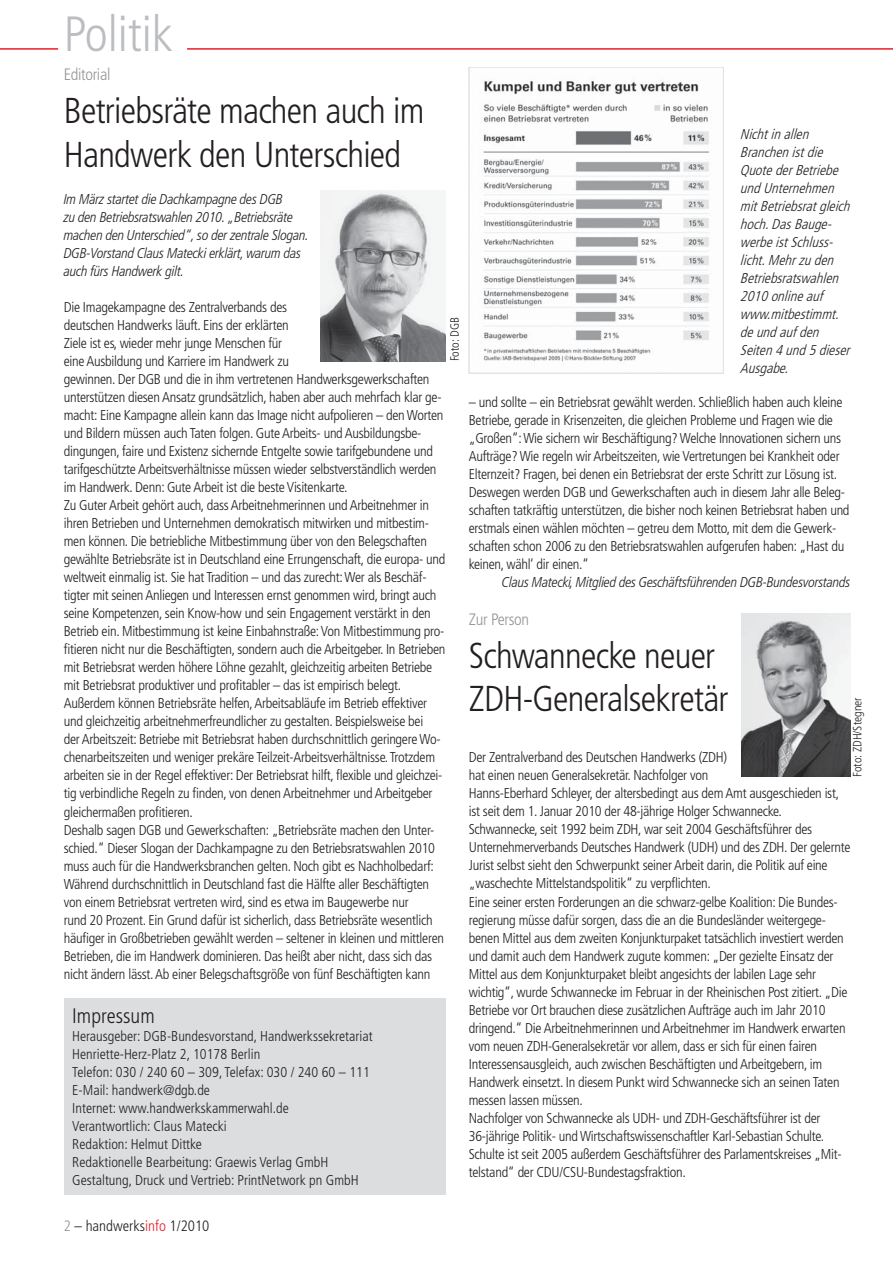
<style>
.page{position:relative;width:893px;height:1263px;background:#fff}
.page>*{position:absolute;margin:0;border:0;box-sizing:border-box;transform-origin:0 0}
.t1{font:300 condensed 49.5px "Frutiger LT Std";color:#bbbdc0}
.t2{font:300 condensed 36px/43.2px "Frutiger LT Std";letter-spacing:-.02em;color:#231f20}
.t3{font:300 condensed 21px "Frutiger LT Std";color:#231f20}
.t4{font:300 condensed 16.5px "Frutiger LT Std";letter-spacing:-.02em;color:#939598}
.t5{font:300 condensed 15px "Frutiger LT Std";color:#231f20}
.t6{font:300 condensed 14.25px/18px "Frutiger LT Std";letter-spacing:-.02em;color:#231f20}
.t7{font:300 condensed 14.25px/18px "Frutiger LT Std";color:#231f20}
.t8{font:italic 300 condensed 14.25px/18px "Frutiger LT Pro";letter-spacing:-.02em;color:#231f20}
.t9{font:italic 300 condensed 14.25px/18px "Frutiger LT Std";color:#231f20}
.t10{font:300 condensed 12px "Frutiger LT Std";color:#231f20}
.s1{color:#939598}
.s2{color:#ed1c24}
</style>
<div class="page">
<hr style="left:187px;top:48px;width:706px;height:2px;background:#ed1c24">
<div style="left:64px;top:999px;width:381px;height:196px;background:#dcddde"></div>
<hr style="left:0;top:48px;width:58px;height:2px;background:#ed1c24">
<img style="left:320px;top:191px;width:125px;height:170px">
<img style="left:469px;top:67px;width:255px;height:307px">
<img style="left:741px;top:613px;width:109px;height:164px">
<h1 class="t1" style="left:64px;top:9px;width:111px">Politik</h1>
<p class="t4" style="left:64px;top:67px;width:48px">Editorial</p>
<h2 class="t2" style="left:64px;top:91px;width:362px">Betriebsräte machen auch im<br>Handwerk den Unterschied</h2>
<p class="t8" style="left:64px;top:192px;width:247px">Im März startet die Dachkampagne des DGB<br>zu den Betriebsratswahlen 2010. „Betriebsräte machen den Unterschied“, so der zentrale Slogan.<br>DGB-Vorstand Claus Matecki erklärt, warum das auch fürs Handwerk gilt.</p>
<p class="t6" style="left:64px;top:299px;width:383px">Die Imagekampagne des Zentralverbands des<br>deutschen Handwerks läuft. Eins der erklärten<br>Ziele ist es, wieder mehr junge Menschen für<br>eine Ausbildung und Karriere im Handwerk zu<br>gewinnen. Der DGB und die in ihm vertretenen Handwerksgewerkschaften unterstützen diesen Ansatz grundsätzlich, haben aber auch mehrfach klar ge&shy;macht: Eine Kampagne allein kann das Image nicht aufpolieren – den Worten und Bildern müssen auch Taten folgen. Gute Arbeits- und Ausbildungsbe&shy;dingungen, faire und Existenz sichernde Entgelte sowie tarifgebundene und tarifgeschützte Arbeitsverhältnisse müssen wieder selbstverständlich werden im Handwerk. Denn: Gute Arbeit ist die beste Visitenkarte.<br>Zu Guter Arbeit gehört auch, dass Arbeitnehmerinnen und Arbeitnehmer in ihren Betrieben und Unternehmen demokratisch mitwirken und mitbestim&shy;men können. Die betriebliche Mitbestimmung über von den Belegschaften gewählte Betriebsräte ist in Deutschland eine Errungenschaft, die europa- und weltweit einmalig ist. Sie hat Tradition – und das zurecht: Wer als Beschäf&shy;tigter mit seinen Anliegen und Interessen ernst genommen wird, bringt auch seine Kompetenzen, sein Know-how und sein Engagement verstärkt in den Betrieb ein. Mitbestimmung ist keine Einbahnstraße: Von Mitbestimmung pro&shy;fitieren nicht nur die Beschäftigten, sondern auch die Arbeitgeber. In Betrieben mit Betriebsrat werden höhere Löhne gezahlt, gleichzeitig arbeiten Betriebe mit Betriebsrat produktiver und profitabler – das ist empirisch belegt.<br>Außerdem können Betriebsräte helfen, Arbeitsabläufe im Betrieb effektiver und gleichzeitig arbeitnehmerfreundlicher zu gestalten. Beispielsweise bei<br>der Arbeitszeit: Betriebe mit Betriebsrat haben durchschnittlich geringere Wo&shy;chenarbeitszeiten und weniger prekäre Teilzeit-Arbeitsverhältnisse. Trotzdem arbeiten sie in der Regel effektiver: Der Betriebsrat hilft, flexible und gleichzei&shy;tig verbindliche Regeln zu finden, von denen Arbeitnehmer und Arbeitgeber gleichermaßen profitieren.<br>Deshalb sagen DGB und Gewerkschaften: „Betriebsräte machen den Unter&shy;schied.“ Dieser Slogan der Dachkampagne zu den Betriebsratswahlen 2010 muss auch für die Handwerksbranchen gelten. Noch gibt es Nachholbedarf:<br>Während durchschnittlich in Deutschland fast die Hälfte aller Beschäftigten von einem Betriebsrat vertreten wird, sind es etwa im Baugewerbe nur<br>rund 20 Prozent. Ein Grund dafür ist sicherlich, dass Betriebsräte wesentlich häufiger in Großbetrieben gewählt werden – seltener in kleinen und mittleren Betrieben, die im Handwerk dominieren. Das heißt aber nicht, dass sich das nicht ändern lässt. Ab einer Belegschaftsgröße von fünf Beschäftigten kann</p>
<p class="t10" style="left:449px;top:361px;width:46px;rotate:-90deg">Foto: DGB</p>
<h3 class="t3" style="left:72px;top:1005px;width:84px">Impressum</h3>
<p class="t7" style="left:72px;top:1028px;width:302px">Herausgeber: DGB-Bundesvorstand, Handwerkssekretariat Henriette-Herz-Platz 2, 10178 Berlin<br>Telefon: 030 / 240 60 – 309, Telefax: 030 / 240 60 – 111<br>E-Mail: handwerk@dgb.de<br>Internet: www.handwerkskammerwahl.de<br>Verantwortlich: Claus Matecki<br>Redaktion: Helmut Dittke<br>Redaktionelle Bearbeitung: Graewis Verlag GmbH Gestaltung, Druck und Vertrieb: PrintNetwork pn GmbH</p>
<p class="t5" style="left:64px;top:1218px;width:147px"><span class="s1">2</span> – handwerks<span class="s2">info</span> 1/2010</p>
<p class="t9" style="left:740px;top:126px;width:115px">Nichtinallen<br>Branchenistdie<br>QuotederBetriebe undUnternehmen mitBetriebsratgleich hoch.DasBauge&shy;werbeistSchluss&shy;licht.Mehrzuden<br>Betriebsratswahlen<br>2010onlineauf www.mitbestimmt. deundaufden<br>Seiten4und5dieser<br>Ausgabe.</p>
<p class="t6" style="left:469px;top:394px;width:382px">– und sollte – ein Betriebsrat gewählt werden. Schließlich haben auch kleine Betriebe, gerade in Krisenzeiten, die gleichen Probleme und Fragen wie die „Großen“: Wie sichern wir Beschäftigung? Welche Innovationen sichern uns Aufträge? Wie regeln wir Arbeitszeiten, wie Vertretungen bei Krankheit oder Elternzeit? Fragen, bei denen ein Betriebsrat der erste Schritt zur Lösung ist.<br>Deswegen werden DGB und Gewerkschaften auch in diesem Jahr alle Beleg&shy;schaften tatkräftig unterstützen, die bisher noch keinen Betriebsrat haben und erstmals einen wählen möchten – getreu dem Motto, mit dem die Gewerk&shy;schaften schon 2006 zu den Betriebsratswahlen aufgerufen haben: „Hast du keinen, wähl‘ dir einen.“</p>
<p class="t8" style="left:502px;top:574px;width:350px">Claus Matecki, Mitglied des Geschäftsführenden DGB-Bundesvorstands</p>
<p class="t4" style="left:469px;top:611px;width:62px">Zur Person</p>
<h2 class="t2" style="left:469px;top:636px;width:261px">Schwannecke neuer<br>ZDH-Generalsekretär</h2>
<p class="t10" style="left:852px;top:776px;width:81px;rotate:-90deg">Foto: ZDH/Stegner</p>
<p class="t6" style="left:469px;top:749px;width:383px">Der Zentralverband des Deutschen Handwerks (ZDH)<br>hat einen neuen Generalsekretär. Nachfolger von<br>Hanns-Eberhard Schleyer, der altersbedingt aus dem Amt ausgeschieden ist, ist seit dem 1. Januar 2010 der 48-jährige Holger Schwannecke.<br>Schwannecke, seit 1992 beim ZDH, war seit 2004 Geschäftsführer des Unternehmerverbands Deutsches Handwerk (UDH) und des ZDH. Der gelernte Jurist selbst sieht den Schwerpunkt seiner Arbeit darin, die Politik auf eine „waschechte Mittelstandspolitik“ zu verpflichten.<br>Eine seiner ersten Forderungen an die schwarz-gelbe Koalition: Die Bundes&shy;regierung müsse dafür sorgen, dass die an die Bundesländer weitergege&shy;benen Mittel aus dem zweiten Konjunkturpaket tatsächlich investiert werden und damit auch dem Handwerk zugute kommen: „Der gezielte Einsatz der Mittel aus dem Konjunkturpaket bleibt angesichts der labilen Lage sehr wichtig“, wurde Schwannecke im Februar in der Rheinischen Post zitiert. „Die Betriebe vor Ort brauchen diese zusätzlichen Aufträge auch im Jahr 2010 dringend.“ Die Arbeitnehmerinnen und Arbeitnehmer im Handwerk erwarten vom neuen ZDH-Generalsekretär vor allem, dass er sich für einen fairen Interessensausgleich, auch zwischen Beschäftigten und Arbeitgebern, im Handwerk einsetzt. In diesem Punkt wird Schwannecke sich an seinen Taten messen lassen müssen.<br>Nachfolger von Schwannecke als UDH- und ZDH-Geschäftsführer ist der 36-jährige Politik- und Wirtschaftswissenschaftler Karl-Sebastian Schulte.<br>Schulte ist seit 2005 außerdem Geschäftsführer des Parlamentskreises „Mit&shy;telstand“ der CDU/CSU-Bundestagsfraktion.</p>
</div>
